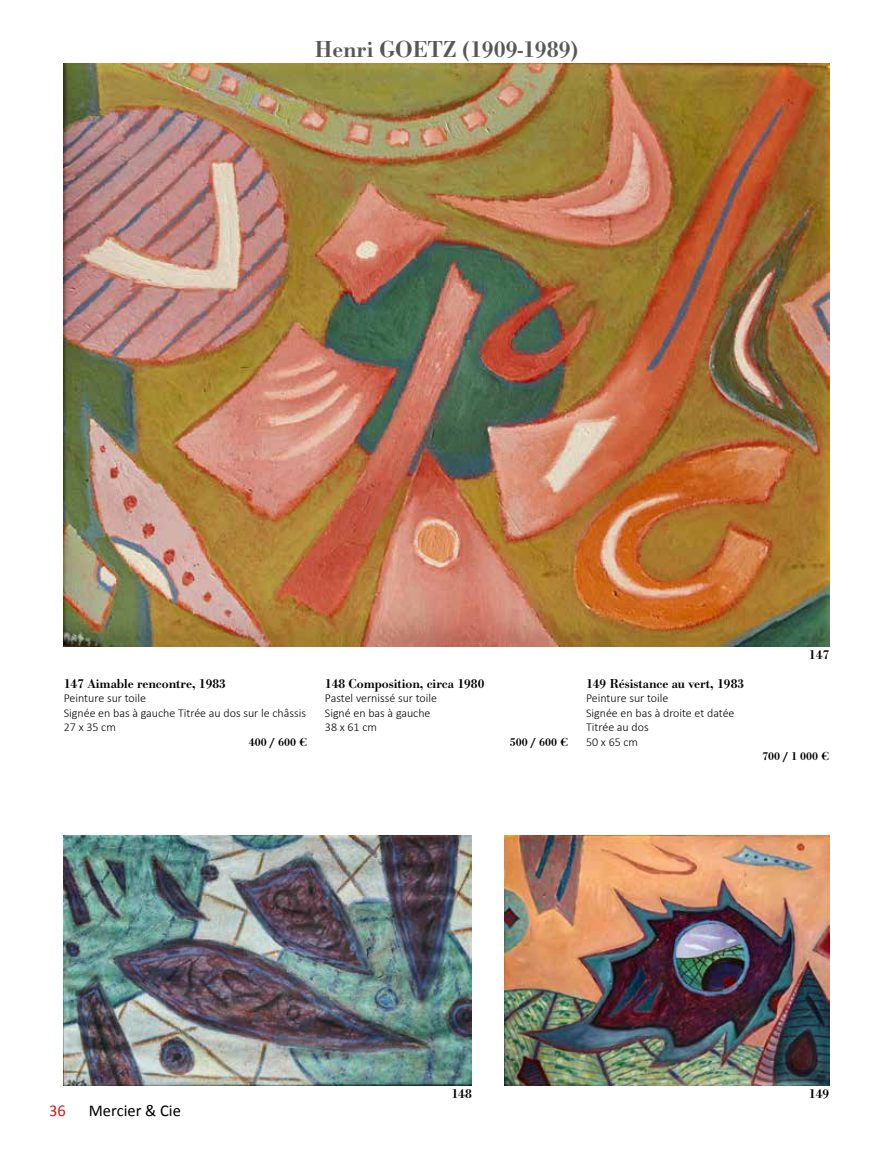
<style>
.page{position:relative;width:893px;height:1149px;background:#fff}
.page>*{position:absolute;margin:0;border:0;box-sizing:border-box;transform-origin:0 0}
.t1{font:500 24px "Bodoni URW";color:#575756}
.t2{font:16.5px "Calibri";color:#000}
.t3{font:16.5px "Calibri";color:#cd171a}
.t4{font:500 13.5px "Bodoni URW";color:#000}
.t5{font:300 12px/14.4px "Calibri";color:#000}
.t6{font:500 12px "Bodoni URW";color:#000}
</style>
<div class="page">
<img style="left:64px;top:64px;width:765px;height:582px">
<img style="left:64px;top:835px;width:408px;height:249px">
<img style="left:505px;top:835px;width:324px;height:249px">
<h1 class="t1" style="left:315px;top:35px;width:265px">Henri GOETZ (1909-1989)</h1>
<p class="t4" style="left:64px;top:675px;width:164px">147 Aimable rencontre, 1983</p>
<p class="t5" style="left:64px;top:690px;width:244px">Peinture sur toile<br>Signée en bas à gauche Titrée au dos sur le châssis<br>27 x 35 cm</p>
<p class="t6" style="left:249px;top:734px;width:60px">400 / 600 €</p>
<p class="t4" style="left:325px;top:675px;width:161px">148 Composition, circa 1980</p>
<p class="t5" style="left:325px;top:690px;width:114px">Pastel vernissé sur toile<br>Signé en bas à gauche<br>38 x 61 cm</p>
<p class="t6" style="left:510px;top:734px;width:60px">500 / 600 €</p>
<p class="t4" style="left:586px;top:675px;width:160px">149 Résistance au vert, 1983</p>
<p class="t5" style="left:586px;top:690px;width:150px">Peinture sur toile<br>Signée en bas à droite et datée<br>Titrée au dos<br>50 x 65 cm</p>
<p class="t4" style="left:809px;top:646px;width:22px">147</p>
<p class="t6" style="left:762px;top:748px;width:69px">700 / 1 000 €</p>
<h2 class="t3" style="left:49px;top:1098px;width:18px">36</h2>
<h2 class="t2" style="left:89px;top:1098px;width:94px">Mercier &amp; Cie</h2>
<p class="t4" style="left:451px;top:1084px;width:22px">148</p>
<p class="t4" style="left:809px;top:1084px;width:22px">149</p>
</div>
